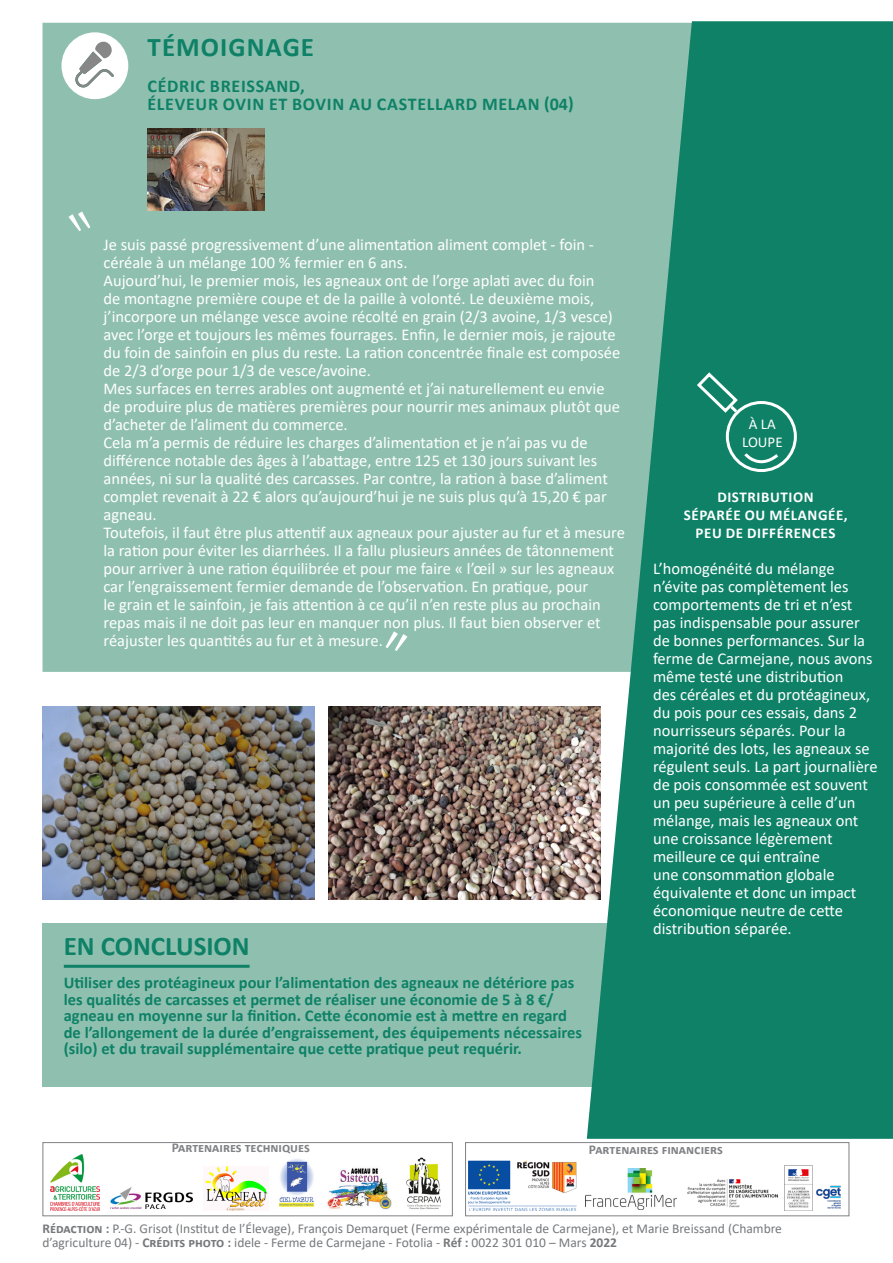
<style>
.page{position:relative;width:893px;height:1263px;background:#fff}
.page>*{position:absolute;margin:0;border:0;box-sizing:border-box;transform-origin:0 0}
.t1{font:60px "Arial Unicode MS";color:#fff}
.t2{font:700 27px "Calibri";color:#0e8167}
.t3{font:700 27px "Calibri";letter-spacing:.04em;color:#0e8167}
.t4{font:700 18px "Calibri";letter-spacing:.04em;color:#0e8167}
.t5{font:18px "Koz Go Pr 6 N";color:#231f20}
.t6{font:16.5px/18px "Calibri";color:#fff}
.t7{font:700 16.5px/16.5px "Calibri";color:#0e8167}
.t8{font:700 15px "Calibri";letter-spacing:.04em;color:#fff}
.t9{font:15px "Calibri";color:#fff}
.t10{font:13.5px/13.5px "Calibri";color:#76787b}
.t11{font:700 13.5px "Calibri";color:#808285}
.s1{font-weight:700}
</style>
<div class="page">
<div style="left:43px;top:23px;width:544px;height:649px;background:#8fc0af"></div>
<div style="left:43px;top:923px;width:580px;height:163px;background:#8fc0af"></div>
<svg style="left:587px;top:21px;width:306px;height:1118px;background:#268c74"></svg>
<hr style="left:64px;top:965px;width:186px;height:3px;background:#0e8167">
<img style="left:50px;top:1155px;width:49px;height:55px">
<img style="left:327px;top:1168px;width:65px;height:42px">
<img style="left:406px;top:1157px;width:35px;height:53px">
<img style="left:279px;top:1159px;width:36px;height:48px">
<img style="left:205px;top:1166px;width:63px;height:44px">
<img style="left:110px;top:1187px;width:83px;height:23px">
<div style="left:43px;top:1142px;width:410px;height:74px;border:1px solid #808285"></div>
<div style="left:465px;top:1142px;width:384px;height:74px;border:1px solid #808285"></div>
<img style="left:469px;top:1160px;width:108px;height:50px">
<img style="left:687px;top:1179px;width:91px;height:29px">
<img style="left:785px;top:1165px;width:56px;height:45px">
<img style="left:586px;top:1169px;width:91px;height:40px">
<img style="left:329px;top:706px;width:272px;height:193px">
<div style="left:63px;top:34px;width:64px;height:64px;background:#fff;border-radius:50%"></div>
<svg style="left:75px;top:42px;width:39px;height:46px"></svg>
<div style="left:61px;top:32px;width:67px;height:67px;border:3px solid #fff;border-radius:50%"></div>
<div style="left:727px;top:402px;width:68px;height:68px;background:#0e8167;border-radius:50%"></div>
<div style="left:726px;top:401px;width:71px;height:71px;border:3px solid #fff;border-radius:50%"></div>
<svg style="left:695px;top:370px;width:45px;height:46px;background:#379680"></svg>
<svg style="left:742px;top:453px;width:39px;height:17px"></svg>
<img style="left:147px;top:128px;width:117px;height:83px">
<img style="left:43px;top:706px;width:272px;height:193px">
<p class="t3" style="left:148px;top:28px;width:168px">TÉMOIGNAGE</p>
<p class="t4" style="left:147px;top:73px;width:159px">CÉDRIC BREISSAND,</p>
<p class="t4" style="left:147px;top:91px;width:428px">ÉLEVEUR OVIN ET BOVIN AU CASTELLARD MELAN (04)</p>
<p class="t1" style="left:36px;top:198px;width:61px">〝</p>
<p class="t6" style="left:103px;top:235px;width:492px">Je suis passé progressivement d’une alimentation aliment complet - foin - céréale à un mélange 100 % fermier en 6 ans.</p>
<p class="t6" style="left:103px;top:271px;width:518px">Aujourd’hui, le premier mois, les agneaux ont de l’orge aplati avec du foin<br>de montagne première coupe et de la paille à volonté. Le deuxième mois, j’incorpore un mélange vesce avoine récolté en grain (2/3 avoine, 1/3 vesce) avec l’orge et toujours les mêmes fourrages. Enfin, le dernier mois, je rajoute du foin de sainfoin en plus du reste. La ration concentrée finale est composée de 2/3 d’orge pour 1/3 de vesce/avoine.</p>
<p class="t6" style="left:103px;top:379px;width:518px">Mes surfaces en terres arables ont augmenté et j’ai naturellement eu envie de produire plus de matières premières pour nourrir mes animaux plutôt que d’acheter de l’aliment du commerce.</p>
<p class="t6" style="left:103px;top:433px;width:506px">Cela m’a permis de réduire les charges d’alimentation et je n’ai pas vu de différence notable des âges à l’abattage, entre 125 et 130 jours suivant les années, ni sur la qualité des carcasses. Par contre, la ration à base d’aliment complet revenait à 22 € alors qu’aujourd’hui je ne suis plus qu’à 15,20 € par agneau.</p>
<p class="t6" style="left:103px;top:523px;width:523px">Toutefois, il faut être plus attentif aux agneaux pour ajuster au fur et à mesure la ration pour éviter les diarrhées. Il a fallu plusieurs années de tâtonnement pour arriver à une ration équilibrée et pour me faire « l’œil » sur les agneaux car l’engraissement fermier demande de l’observation. En pratique, pour<br>le grain et le sainfoin, je fais attention à ce qu’il n’en reste plus au prochain repas mais il ne doit pas leur en manquer non plus. Il faut bien observer et réajuster les quantités au fur et à mesure.</p>
<p class="t5" style="left:234px;top:375px;width:19px">〝</p>
<p class="t1" style="left:375px;top:583px;width:61px">〟</p>
<p class="t2" style="left:64px;top:927px;width:187px">EN CONCLUSION</p>
<p class="t7" style="left:64px;top:974px;width:520px">Utiliser des protéagineux pour l’alimentation des agneaux ne détériore pas les qualités de carcasses et permet de réaliser une économie de 5 à 8 €/ agneau en moyenne sur la finition. Cette économie est à mettre en regard de l’allongement de la durée d’engraissement, des équipements nécessaires (silo) et du travail supplémentaire que cette pratique peut requérir.</p>
<p class="t9" style="left:749px;top:414px;width:29px">À LA</p>
<p class="t9" style="left:742px;top:432px;width:42px">LOUPE</p>
<p class="t8" style="left:717px;top:486px;width:98px">DISTRIBUTION</p>
<p class="t8" style="left:684px;top:504px;width:165px">SÉPARÉE OU MÉLANGÉE,</p>
<p class="t8" style="left:696px;top:522px;width:141px">PEU DE DIFFÉRENCES</p>
<p class="t6" style="left:653px;top:559px;width:226px">L’homogénéité du mélange n’évite pas complètement les comportements de tri et n’est pas indispensable pour assurer de bonnes performances. Sur la ferme de Carmejane, nous avons même testé une distribution<br>des céréales et du protéagineux, du pois pour ces essais, dans 2 nourrisseurs séparés. Pour la majorité des lots, les agneaux se régulent seuls. La part journalière de pois consommée est souvent un peu supérieure à celle d’un mélange, mais les agneaux ont une croissance légèrement meilleure ce qui entraîne<br>une consommation globale équivalente et donc un impact économique neutre de cette distribution séparée.</p>
<p class="t11" style="left:172px;top:1138px;width:139px">Partenaires techniques</p>
<p class="t11" style="left:589px;top:1139px;width:135px">Partenaires financiers</p>
<p class="t10" style="left:43px;top:1221px;width:741px"><span class="s1">Rédaction :</span> P.-G. Grisot (Institut de l’Élevage), François Demarquet (Ferme expérimentale de Carmejane), et Marie Breissand (Chambre d’agriculture 04) - <span class="s1">Crédits photo :</span> idele - Ferme de Carmejane - Fotolia - <span class="s1">Réf :</span> 0022 301 010 – Mars <span class="s1">2022</span></p>
</div>
